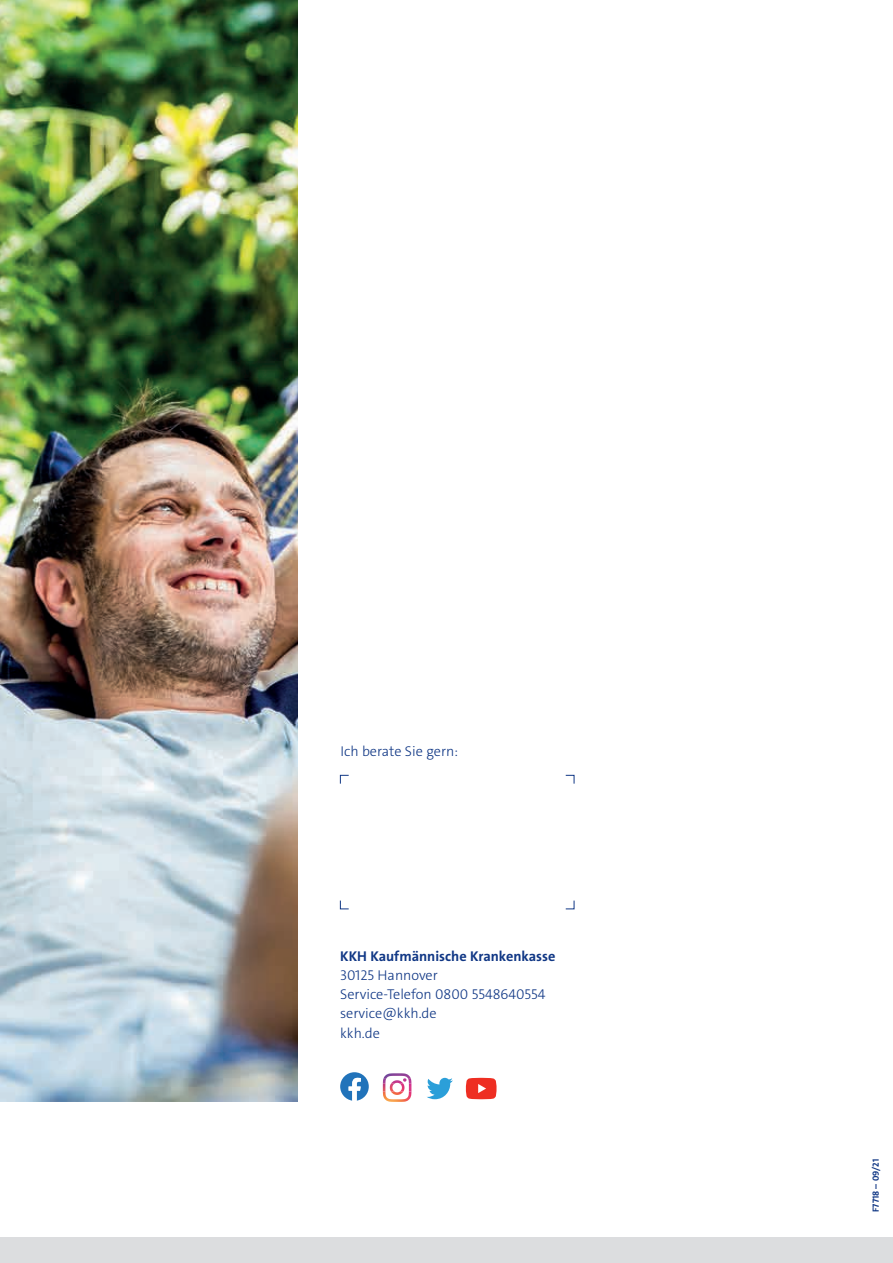
<style>
.page{position:relative;width:893px;height:1263px;background:#fff}
.page>*{position:absolute;margin:0;border:0;box-sizing:border-box;transform-origin:0 0}
.t1{font:300 14.25px/19.2px "The Sans C4 s";color:#103785}
.t2{font:700 14.25px "The Sans C4 s";color:#103785}
.t3{font:700 9px "The Sans C4 s";color:#103785}
</style>
<div class="page">
<div style="left:0;top:1237px;width:893px;height:26px;background:#dcdddf"></div>
<svg style="left:340px;top:775px;width:9px;height:9px"></svg>
<svg style="left:565px;top:775px;width:9px;height:9px"></svg>
<svg style="left:340px;top:900px;width:9px;height:9px"></svg>
<svg style="left:565px;top:900px;width:9px;height:9px"></svg>
<img style="left:383px;top:1091px;width:28px;height:11px">
<img style="left:383px;top:1073px;width:28px;height:11px">
<svg style="left:400px;top:1084px;width:11px;height:7px"></svg>
<svg style="left:427px;top:1078px;width:26px;height:21px"></svg>
<svg style="left:466px;top:1078px;width:31px;height:21px"></svg>
<svg style="left:340px;top:1072px;width:29px;height:29px"></svg>
<img style="left:0;top:0;width:298px;height:1102px">
<p class="t1" style="left:340px;top:742px;width:119px">Ich berate Sie gern:</p>
<p class="t2" style="left:340px;top:947px;width:217px">KKH Kaufmännische Krankenkasse</p>
<p class="t1" style="left:340px;top:966px;width:207px">30125 Hannover<br>Service-Telefon 0800 5548640554 service@kkh.de<br>kkh.de</p>
<p class="t3" style="left:870px;top:1212px;width:54px;rotate:-90deg">F7718 – 09/21</p>
</div>
